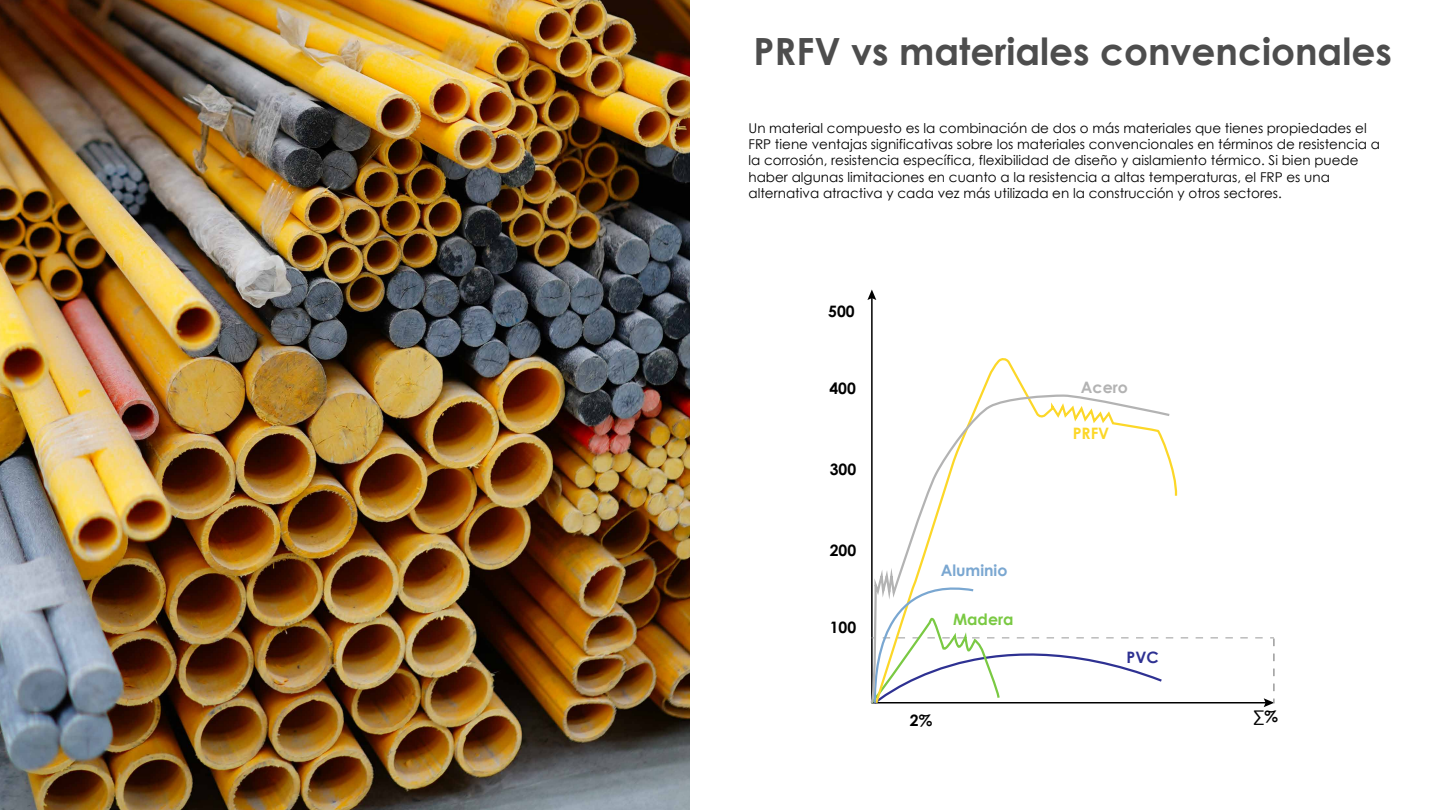
<style>
.page{position:relative;width:1440px;height:810px;background:#fff}
.page>*{position:absolute;margin:0;border:0;box-sizing:border-box;transform-origin:0 0}
.t1{font:700 37.5px "Century Gothic";color:#4d4d4d}
.t2{font:700 15.75px "Century Gothic";color:#000}
.t3{font:700 15.75px "Century Gothic";color:#7aa7d1}
.t4{font:700 15.75px "Century Gothic";color:#7ac943}
.t5{font:700 15.75px "Century Gothic";color:#b3b3b3}
.t6{font:700 15.75px "Century Gothic";color:#fcd728}
.t7{font:700 15.75px "Century Gothic";color:#2e3192}
.t8{font:13.5px/16.2px "Century Gothic";color:#000}
</style>
<div class="page">
<img style="left:0;top:0;width:690px;height:810px">
<hr style="left:871px;top:297px;width:2px;height:406px;background:#000">
<svg style="left:867px;top:290px;width:9px;height:10px"></svg>
<svg style="left:1172px;top:637px;width:103px;height:70px"></svg>
<svg style="left:870px;top:393px;width:302px;height:311px"></svg>
<h1 class="t1" style="left:754px;top:23px;width:640px">PRFV vs materiales convencionales</h1>
<p class="t8" style="left:748px;top:120px;width:633px">Un material compuesto es la combinación de dos o más materiales que tienes propiedades el FRP tiene ventajas significativas sobre los materiales convencionales en términos de resistencia a la corrosión, resistencia específica, flexibilidad de diseño y aislamiento térmico. Si bien puede haber algunas limitaciones en cuanto a la resistencia a altas temperaturas, el FRP es una alternativa atractiva y cada vez más utilizada en la construcción y otros sectores.</p>
<p class="t2" style="left:828px;top:299px;width:28px">500</p>
<p class="t2" style="left:829px;top:376px;width:28px">400</p>
<p class="t5" style="left:1081px;top:375px;width:48px">Acero</p>
<p class="t2" style="left:830px;top:457px;width:28px">300</p>
<p class="t2" style="left:830px;top:538px;width:28px">200</p>
<p class="t2" style="left:830px;top:616px;width:28px">100</p>
<p class="t3" style="left:941px;top:559px;width:68px">Aluminio</p>
<p class="t4" style="left:953px;top:607px;width:62px">Madera</p>
<p class="t6" style="left:1073px;top:421px;width:38px">PRFV</p>
<p class="t7" style="left:1127px;top:645px;width:34px">PVC</p>
<p class="t2" style="left:910px;top:708px;width:24px">2%</p>
<p class="t2" style="left:1253px;top:705px;width:26px">∑%</p>
</div>
